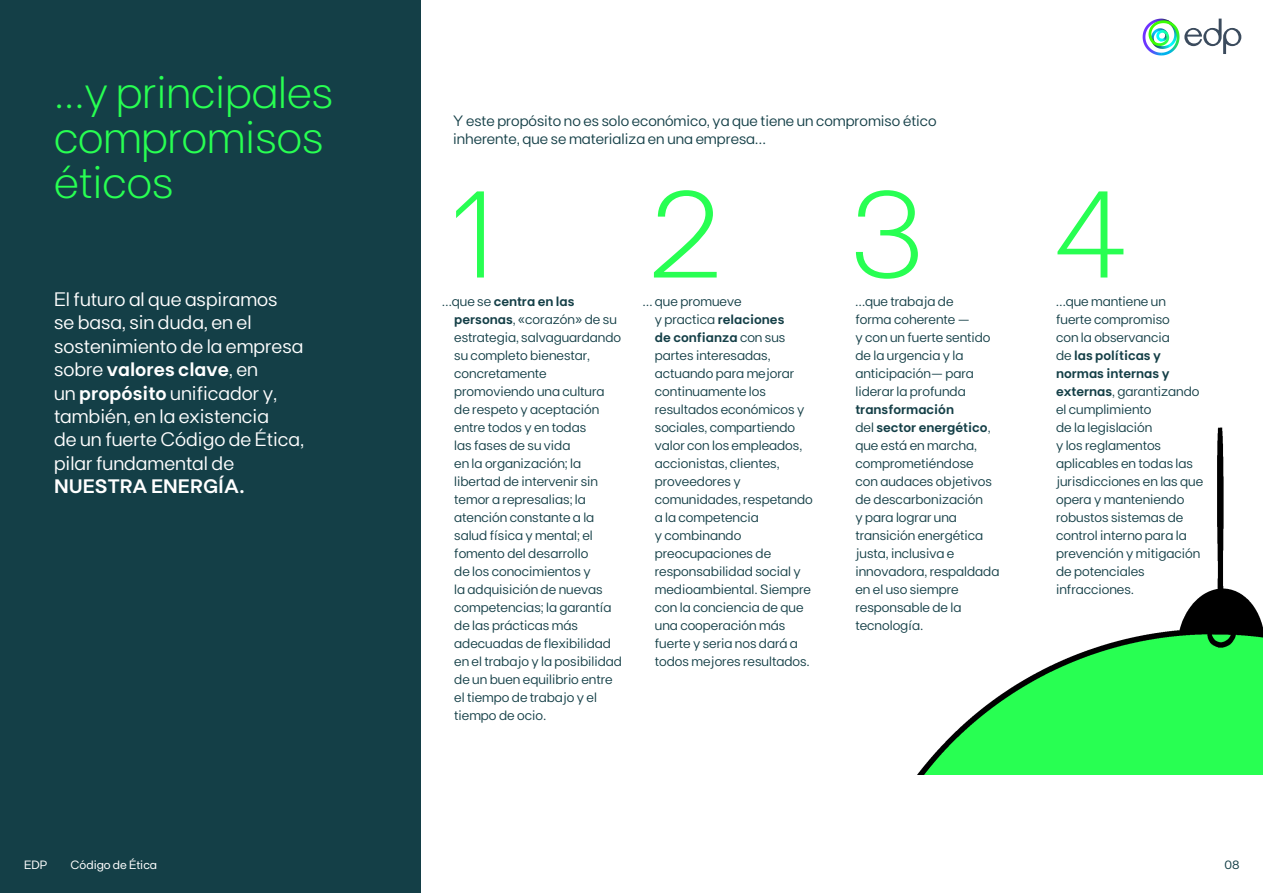
<style>
.page{position:relative;width:1263px;height:893px;background:#fff}
.page>*{position:absolute;margin:0;border:0;box-sizing:border-box;transform-origin:0 0}
.t1{font:300 123px "FT Base";color:#28ff52}
.titulos_verdes{font:300 45px/45px "FT Base";color:#28ff52}
.texto_branco_13{font:19.5px/23.4px "FT Base";color:#fff}
.texto_corrido_verde{font:15px/18px "FT Base";color:#143f47}
.Texto{font:13.5px/18px "FT Base";color:#143f47}
.t2{font:12px "FT Base";color:#fff}
.t3{font:12px "FT Base";color:#143f47}
.s1{font-weight:600}
</style>
<div class="page">
<div style="left:0;top:0;width:421px;height:893px;background:#143f47"></div>
<svg style="left:1184px;top:19px;width:57px;height:35px"></svg>
<svg style="left:1142px;top:19px;width:32px;height:36px"></svg>
<img style="left:917px;top:427px;width:346px;height:347px">
<p class="titulos_verdes" style="left:54px;top:69px;width:280px">...y principales compromisos éticos</p>
<p class="texto_branco_13" style="left:54px;top:287px;width:225px">El futuro al que aspiramos</p>
<p class="texto_branco_13" style="left:54px;top:311px;width:252px">se basa, sin duda, en el sostenimiento de la empresa sobre <span class="s1">valores clave</span>, en<br>un <span class="s1">propósito</span> unificador y, también, en la existencia<br>de un fuerte Código de Ética, pilar fundamental de<br><span class="s1">NUESTRA ENERGÍA.</span></p>
<p class="texto_corrido_verde" style="left:453px;top:112px;width:485px">Y este propósito no es solo económico, ya que tiene un compromiso ético inherente, que se materializa en una empresa…</p>
<p class="t1" style="left:454px;top:163px;width:40px">1</p>
<p class="t1" style="left:645px;top:163px;width:80px">2</p>
<p class="t1" style="left:848px;top:163px;width:78px">3</p>
<p class="t1" style="left:1053px;top:163px;width:78px">4</p>
<p class="Texto" style="left:454px;top:292px;width:169px;text-indent:-12px">…que se <span class="s1">centra en las personas</span>, «corazón» de su estrategia, salvaguardando su completo bienestar, concretamente promoviendo una cultura de respeto y aceptación entre todos y en todas<br>las fases de su vida<br>en la organización; la libertad de intervenir sin temor a represalias; la atención constante a la salud física y mental; el fomento del desarrollo<br>de los conocimientos y<br>la adquisición de nuevas competencias; la garantía de las prácticas más adecuadas de flexibilidad en el trabajo y la posibilidad de un buen equilibrio entre el tiempo de trabajo y el tiempo de ocio.</p>
<p class="Texto" style="left:655px;top:292px;width:159px;text-indent:-12px">… que promueve<br>y practica <span class="s1">relaciones<br>de confianza</span> con sus partes interesadas, actuando para mejorar continuamente los resultados económicos y sociales, compartiendo valor con los empleados, accionistas, clientes, proveedores y comunidades, respetando a la competencia<br>y combinando preocupaciones de responsabilidad social y medioambiental. Siempre con la conciencia de que una cooperación más fuerte y seria nos dará a todos mejores resultados.</p>
<p class="Texto" style="left:855px;top:292px;width:145px">…que trabaja de<br>forma coherente —<br>y con un fuerte sentido de la urgencia y la anticipación— para liderar la profunda <span class="s1">transformación<br></span>del <span class="s1">sector energético</span>, que está en marcha, comprometiéndose con audaces objetivos de descarbonización<br>y para lograr una transición energética justa, inclusiva e innovadora, respaldada en el uso siempre responsable de la tecnología.</p>
<p class="Texto" style="left:1056px;top:292px;width:149px">…que mantiene un fuerte compromiso<br>con la observancia<br>de <span class="s1">las políticas y normas internas y externas</span>, garantizando el cumplimiento<br>de la legislación<br>y los reglamentos aplicables en todas las jurisdicciones en las que opera y manteniendo robustos sistemas de control interno para la prevención y mitigación de potenciales infracciones.</p>
<p class="t2" style="left:24px;top:858px;width:25px">EDP</p>
<p class="t2" style="left:70px;top:858px;width:88px">Código de Ética</p>
<p class="t3" style="left:1224px;top:858px;width:17px">08</p>
</div>
